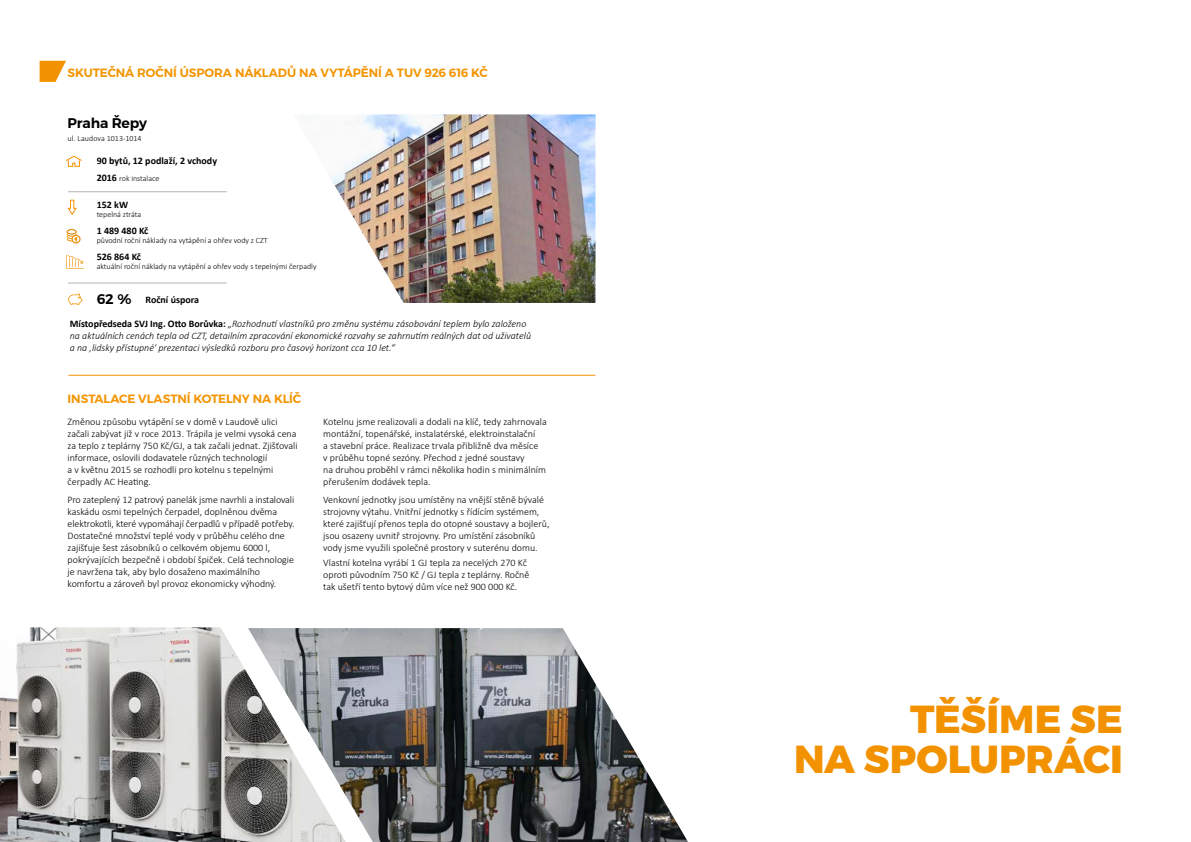
<style>
.page{position:relative;width:1191px;height:842px;background:#fff}
.page>*{position:absolute;margin:0;border:0;box-sizing:border-box;transform-origin:0 0}
.t1{font:800 39px/40.5px "Montserrat";color:#f39200;text-align:right}
.t2{font:600 14px "Montserrat";letter-spacing:-.015em;color:#000}
.t3{font:600 12px "Montserrat";letter-spacing:-.01em;color:#f49400}
.t4{font:300 10px/12px "Calibri";color:#000}
.t5{font:italic 300 10px/12px "Calibri";color:#000}
.t6{font:700 10px "Calibri";color:#000}
.t7{font:300 8px "Calibri";color:#000}
.s1{font-weight:700;font-size:10px}
.s2{font-family:"Montserrat";font-weight:600;font-size:14px}
.s3{font-weight:700;font-style:normal}
</style>
<div class="page">
<hr style="left:68px;top:191px;width:158px;height:1px;background:#b3b2b2">
<svg style="left:66px;top:155px;width:16px;height:12px"></svg>
<svg style="left:67px;top:199px;width:10px;height:16px"></svg>
<div style="left:67px;top:229px;width:10px;height:5px;border:1px solid #f39200;border-radius:50%"></div>
<svg style="left:66px;top:230px;width:15px;height:13px"></svg>
<svg style="left:68px;top:293px;width:14px;height:12px"></svg>
<svg style="left:40px;top:61px;width:26px;height:21px"></svg>
<svg style="left:66px;top:255px;width:18px;height:14px"></svg>
<hr style="left:68px;top:283px;width:158px;height:1px;background:#b3b2b2">
<img style="left:308px;top:114px;width:287px;height:189px">
<img style="left:0;top:627px;width:248px;height:215px">
<img style="left:248px;top:628px;width:440px;height:214px">
<hr style="left:69px;top:375px;width:526px;height:1px;background:#f39200">
<p class="t3" style="left:68px;top:66px;width:422px">SKUTEČNÁ ROČNÍ ÚSPORA NÁKLADŮ NA VYTÁPĚNÍ A TUV 926 616 KČ</p>
<h2 class="t2" style="left:68px;top:114px;width:81px">Praha Řepy</h2>
<p class="t7" style="left:68px;top:133px;width:75px">ul. Laudova 1013-1014</p>
<p class="t6" style="left:97px;top:154px;width:122px">90 bytů, 12 podlaží, 2 vchody</p>
<p class="t7" style="left:97px;top:174px;width:64px"><span class="s1">2016</span> rok instalace</p>
<p class="t6" style="left:97px;top:197px;width:33px">152 kW</p>
<p class="t7" style="left:97px;top:209px;width:46px">tepelná ztráta</p>
<p class="t6" style="left:97px;top:223px;width:53px">1 489 480 Kč</p>
<p class="t7" style="left:97px;top:235px;width:172px">původní roční náklady na vytápění a ohřev vody z CZT</p>
<p class="t6" style="left:97px;top:249px;width:46px">526 864 Kč</p>
<p class="t7" style="left:97px;top:261px;width:221px">aktuální roční náklady na vytápění a ohřev vody s tepelnými čerpadly</p>
<p class="t6" style="left:97px;top:293px;width:104px"><span class="s2">62 %</span> Roční úspora</p>
<p class="t5" style="left:70px;top:318px;width:463px"><span class="s3">Místopředseda SVJ Ing. Otto Borůvka:</span> „Rozhodnutí vlastníků pro změnu systému zásobování teplem bylo založeno na aktuálních cenách tepla od CZT, detailním zpracování ekonomické rozvahy se zahrnutím reálných dat od uživatelů a na ,lidsky přístupné‘ prezentaci výsledků rozboru pro časový horizont cca 10 let.“</p>
<p class="t3" style="left:68px;top:391px;width:235px">INSTALACE VLASTNÍ KOTELNY NA KLÍČ</p>
<p class="t4" style="left:68px;top:416px;width:231px">Změnou způsobu vytápění se v domě v Laudově ulici začali zabývat již v roce 2013. Trápila je velmi vysoká cena za teplo z teplárny 750 Kč/GJ, a tak začali jednat. Zjišťovali informace, oslovili dodavatele různých technologií<br>a v květnu 2015 se rozhodli pro kotelnu s tepelnými čerpadly AC Heating.</p>
<p class="t4" style="left:68px;top:493px;width:229px">Pro zateplený 12 patrový panelák jsme navrhli a instalovali kaskádu osmi tepelných čerpadel, doplněnou dvěma elektrokotli, které vypomáhají čerpadlů v případě potřeby.<br>Dostatečné množství teplé vody v průběhu celého dne zajišťuje šest zásobníků o celkovém objemu 6000 l, pokrývajících bezpečně i období špiček. Celá technologie je navržena tak, aby bylo dosaženo maximálního komfortu a zároveň byl provoz ekonomicky výhodný.</p>
<p class="t4" style="left:323px;top:416px;width:225px">Kotelnu jsme realizovali a dodali na klíč, tedy zahrnovala montážní, topenářské, instalatérské, elektroinstalační<br>a stavební práce. Realizace trvala přibližně dva měsíce<br>v průběhu topné sezóny. Přechod z jedné soustavy<br>na druhou proběhl v rámci několika hodin s minimálním přerušením dodávek tepla.</p>
<p class="t4" style="left:323px;top:493px;width:228px">Venkovní jednotky jsou umístěny na vnější stěně bývalé strojovny výtahu. Vnitřní jednotky s řídícím systémem, které zajišťují přenos tepla do otopné soustavy a bojlerů, jsou osazeny uvnitř strojovny. Pro umístění zásobníků vody jsme využili společné prostory v suterénu domu.</p>
<p class="t4" style="left:323px;top:556px;width:208px">Vlastní kotelna vyrábí 1 GJ tepla za necelých 270 Kč oproti původním 750 Kč / GJ tepla z teplárny. Ročně tak ušetří tento bytový dům více než 900 000 Kč.</p>
<h1 class="t1" style="left:794px;top:700px;width:330px">TĚŠÍME SE<br>NA SPOLUPRÁCI</h1>
</div>
